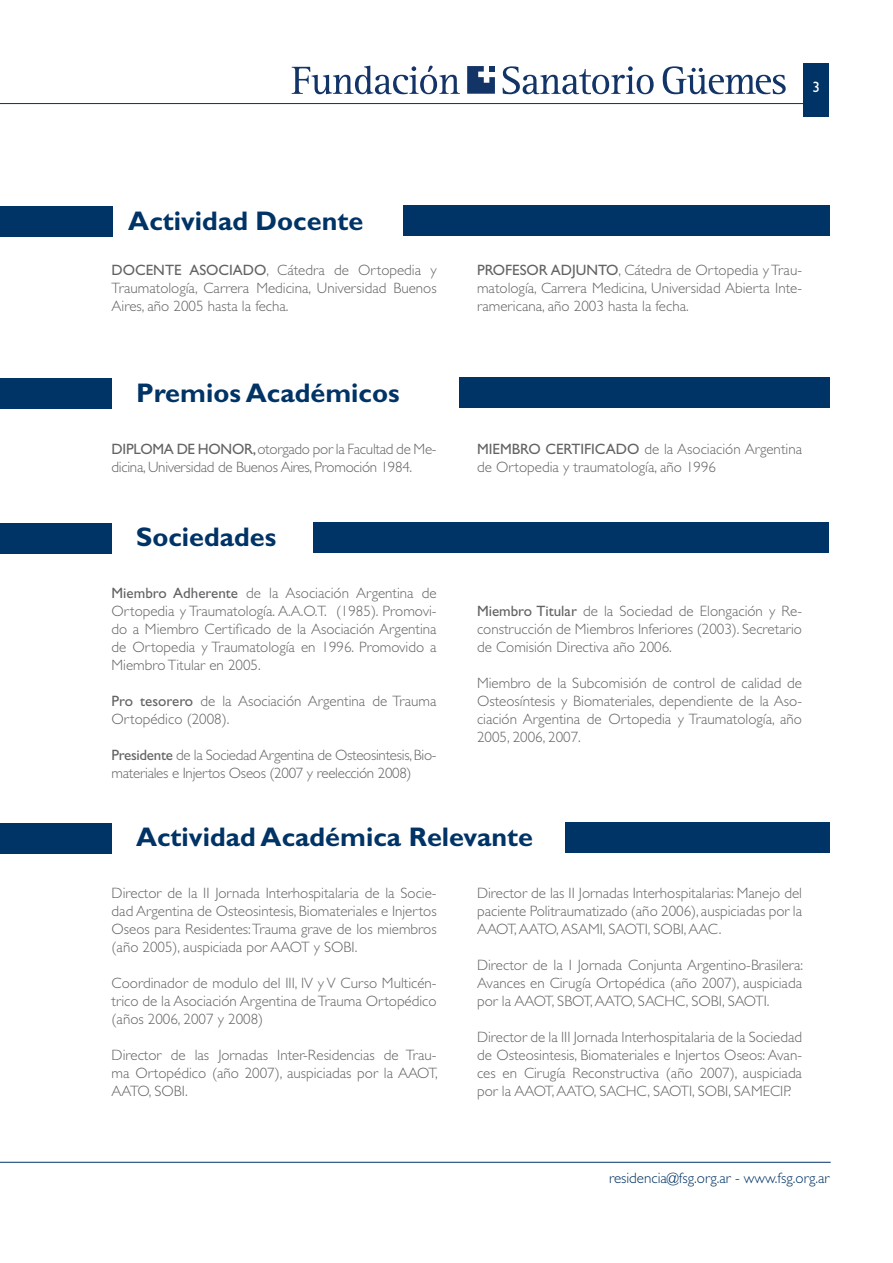
<style>
.page{position:relative;width:893px;height:1263px;background:#fff}
.page>*{position:absolute;margin:0;border:0;box-sizing:border-box;transform-origin:0 0}
.texto{font:700 27px "Gill Sans";color:#036}
.texto-2{font:300 15px/18px "Gill Sans";color:#636366;text-align:justify}
.texto-3{font:300 15px/18px "Gill Sans";letter-spacing:-.02em;color:#636366}
.t1{font:300 15px "Gill Sans";color:#036}
.t2{font:15px "Gill Sans";color:#fff}
.s1{font-weight:400}
</style>
<div class="page">
<div style="left:804px;top:64px;width:25px;height:53px;background:#036"></div>
<hr style="left:0;top:103px;width:823px;height:1px;background:#036">
<svg style="left:467px;top:66px;width:28px;height:28px"></svg>
<svg style="left:503px;top:66px;width:151px;height:28px"></svg>
<svg style="left:663px;top:66px;width:123px;height:28px"></svg>
<svg style="left:292px;top:66px;width:168px;height:28px"></svg>
<hr style="left:0;top:1162px;width:831px;height:1px;background:#036">
<div style="left:0;top:206px;width:113px;height:31px;background:#036"></div>
<div style="left:403px;top:206px;width:426px;height:30px;background:#036"></div>
<div style="left:0;top:378px;width:111px;height:31px;background:#036"></div>
<div style="left:459px;top:377px;width:370px;height:31px;background:#036"></div>
<div style="left:0;top:523px;width:111px;height:31px;background:#036"></div>
<div style="left:314px;top:522px;width:515px;height:31px;background:#036"></div>
<div style="left:0;top:823px;width:111px;height:31px;background:#036"></div>
<div style="left:565px;top:822px;width:264px;height:31px;background:#036"></div>
<p class="t2" style="left:812px;top:78px;width:9px">3</p>
<p class="texto" style="left:128px;top:205px;width:236px">Actividad Docente</p>
<p class="texto-2" style="left:112px;top:261px;width:327px"><span class="s1">DOCENTE ASOCIADO</span>, Cátedra de Ortopedia y Traumatología, Carrera Medicina, Universidad Buenos Aires, año 2005 hasta la fecha.</p>
<p class="texto-2" style="left:477px;top:261px;width:327px"><span class="s1">PROFESOR ADJUNTO</span>, Cátedra de Ortopedia y Trau&shy;matología, Carrera Medicina, Universidad Abierta Inte&shy;ramericana, año 2003 hasta la fecha.</p>
<p class="texto" style="left:136px;top:376px;width:265px">Premios Académicos</p>
<p class="texto-3" style="left:112px;top:440px;width:327px"><span class="s1">DIPLOMA DE HONOR,</span> otorgado por la Facultad de Me&shy;dicina, Universidad de Buenos Aires, Promoción 1984.</p>
<p class="texto-2" style="left:477px;top:440px;width:327px"><span class="s1">MIEMBRO CERTIFICADO</span> de la Asociación Argentina de Ortopedia y traumatología, año 1996</p>
<p class="texto" style="left:136px;top:521px;width:142px">Sociedades</p>
<p class="texto-2" style="left:112px;top:584px;width:327px"><span class="s1">Miembro Adherente</span> de la Asociación Argentina de Ortopedia y Traumatología. A.A.O.T. (1985). Promovi&shy;do a Miembro Certificado de la Asociación Argentina de Ortopedia y Traumatología en 1996. Promovido a Miembro Titular en 2005.</p>
<p class="texto-2" style="left:112px;top:692px;width:326px"><span class="s1">Pro tesorero</span> de la Asociación Argentina de Trauma<br>Ortopédico (2008).</p>
<p class="texto-3" style="left:112px;top:746px;width:327px"><span class="s1">Presidente</span> de la Sociedad Argentina de Osteosintesis, Bio&shy;materiales e Injertos Oseos (2007 y reelección 2008)</p>
<p class="texto-2" style="left:477px;top:602px;width:327px"><span class="s1">Miembro Titular</span> de la Sociedad de Elongación y Re&shy;construcción de Miembros Inferiores (2003). Secretario de Comisión Directiva año 2006.</p>
<p class="texto-2" style="left:477px;top:674px;width:327px">Miembro de la Subcomisión de control de calidad de Osteosíntesis y Biomateriales, dependiente de la Aso&shy;ciación Argentina de Ortopedia y Traumatología, año 2005, 2006, 2007.</p>
<p class="texto" style="left:136px;top:821px;width:398px">Actividad Académica Relevante</p>
<p class="texto-2" style="left:112px;top:884px;width:327px">Director de la II Jornada Interhospitalaria de la Socie&shy;dad Argentina de Osteosintesis, Biomateriales e Injertos Oseos para Residentes: Trauma grave de los miembros (año 2005), auspiciada por AAOT y SOBI.</p>
<p class="texto-2" style="left:112px;top:974px;width:327px">Coordinador de modulo del III, IV y V Curso Multicén&shy;trico de la Asociación Argentina de Trauma Ortopédico (años 2006, 2007 y 2008)</p>
<p class="texto-2" style="left:112px;top:1046px;width:328px">Director de las Jornadas Inter-Residencias de Trau&shy;ma Ortopédico (año 2007), auspiciadas por la AAOT, AATO, SOBI.</p>
<p class="texto-2" style="left:477px;top:884px;width:327px">Director de las II Jornadas Interhospitalarias: Manejo del paciente Politraumatizado (año 2006), auspiciadas por la AAOT, AATO, ASAMI, SAOTI, SOBI, AAC.</p>
<p class="texto-2" style="left:477px;top:956px;width:328px">Director de la I Jornada Conjunta Argentino-Brasilera:<br>Avances en Cirugía Ortopédica (año 2007), auspiciada por la AAOT, SBOT, AATO, SACHC, SOBI, SAOTI.</p>
<p class="texto-2" style="left:477px;top:1028px;width:327px">Director de la III Jornada Interhospitalaria de la Sociedad de Osteosintesis, Biomateriales e Injertos Oseos: Avan&shy;ces en Cirugía Reconstructiva (año 2007), auspiciada por la AAOT, AATO, SACHC, SAOTI, SOBI, SAMECIP.</p>
<p class="t1" style="left:609px;top:1169px;width:222px">residencia@fsg.org.ar - www.fsg.org.ar</p>
</div>
